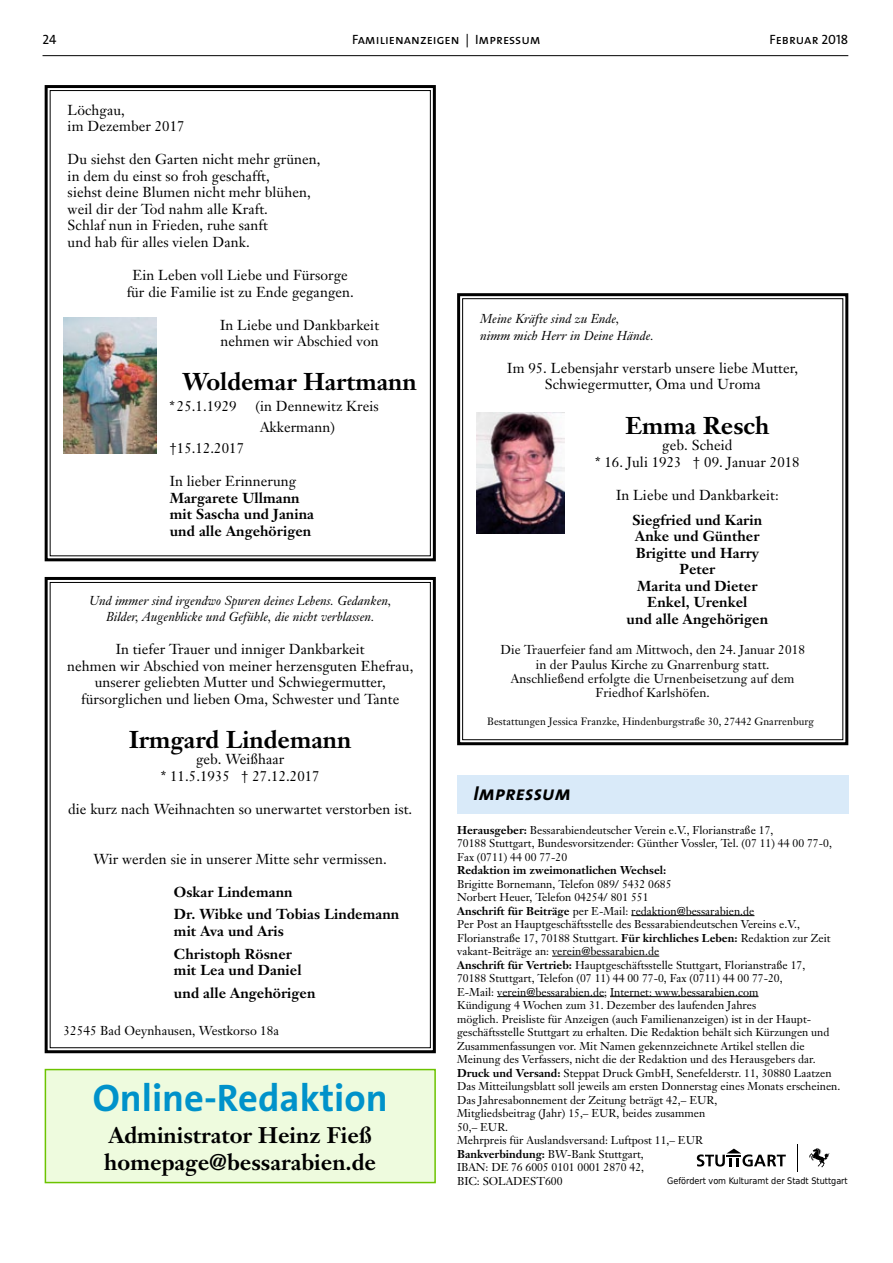
<style>
.page{position:relative;width:893px;height:1263px;background:#fff}
.page>*{position:absolute;margin:0;border:0;box-sizing:border-box;transform-origin:0 0}
.t1{font:700 38.55px "The Sans B7";color:#0092ca}
.t2{font:700 24px "Janson Text";color:#000}
.t3{font:700 22.35px/26.4px "Janson Text";color:#000}
.t4{font:italic 20.25px "The Sans Bold Caps";letter-spacing:.005em;color:#000}
.t5{font:14.25px/16.5px "Janson Text";letter-spacing:.005em;color:#000;text-align:center}
.t6{font:700 14.25px/16.5px "Janson Text";letter-spacing:.005em;color:#000}
.t7{font:13.5px "The Sans Caps";color:#000}
.t8{font:12.75px/14.2px "Janson Text";letter-spacing:.005em;color:#000;text-align:center}
.t9{font:italic 12.75px/16.5px "Janson Text";letter-spacing:.005em;color:#000}
.t10{font:11.25px/13.5px "Janson Text";color:#000}
.t11{font:700 11.25px "Janson Text";color:#000}
.t12{font:10.5px "Janson Text";letter-spacing:.005em;color:#000}
.t13{font:9px "DejaVu Sans Condensed";color:#000}
.s1{font-weight:700}
</style>
<div class="page">
<hr style="left:43px;top:55px;width:805px;height:1px;background:#000">
<hr style="left:631px;top:915px;width:123px;height:1px;background:#000">
<hr style="left:552px;top:956px;width:107px;height:1px;background:#000">
<hr style="left:497px;top:996px;width:107px;height:1px;background:#000">
<hr style="left:610px;top:996px;width:148px;height:1px;background:#000">
<div style="left:457px;top:775px;width:391px;height:38px;background:#d9eaf9"></div>
<svg style="left:697px;top:1148px;width:89px;height:18px"></svg>
<svg style="left:809px;top:1148px;width:20px;height:19px"></svg>
<svg style="left:797px;top:1144px;width:1px;height:28px"></svg>
<div style="left:45px;top:1069px;width:390px;height:113px;background:#eefbde"></div>
<div style="left:45px;top:1069px;width:391px;height:114px;border:2px solid #6cc300"></div>
<svg style="left:457px;top:293px;width:392px;height:453px"></svg>
<img style="left:476px;top:412px;width:88px;height:121px">
<svg style="left:44px;top:85px;width:392px;height:477px"></svg>
<img style="left:63px;top:318px;width:94px;height:136px">
<svg style="left:44px;top:577px;width:392px;height:477px"></svg>
<p class="t7" style="left:43px;top:28px;width:16px">24</p>
<p class="t7" style="left:352px;top:28px;width:190px">Familienanzeigen | Impressum</p>
<p class="t7" style="left:769px;top:28px;width:80px">Februar 2018</p>
<p class="t5" style="left:68px;top:102px;width:118px;text-align:left">Löchgau,<br>im Dezember 2017</p>
<p class="t5" style="left:68px;top:151px;width:254px;text-align:left">Du siehst den Garten nicht mehr grünen, in dem du einst so froh geschafft,<br>siehst deine Blumen nicht mehr blühen, weil dir der Tod nahm alle Kraft.<br>Schlaf nun in Frieden, ruhe sanft<br>und hab für alles vielen Dank.</p>
<p class="t5" style="left:127px;top:267px;width:229px">Ein Leben voll Liebe und Fürsorge für die Familie ist zu Ende gegangen.</p>
<p class="t5" style="left:220px;top:316px;width:160px;text-align:left">In Liebe und Dankbarkeit nehmen wir Abschied von</p>
<h2 class="t2" style="left:183px;top:366px;width:236px">Woldemar Hartmann</h2>
<p class="t5" style="left:169px;top:398px;width:69px">* 25.1.1929</p>
<p class="t5" style="left:260px;top:396px;width:120px;line-height:21px;text-align:left;text-indent:-5px">(in Dennewitz Kreis<br>Akkermann)</p>
<p class="t5" style="left:169px;top:440px;width:76px">†15.12.2017</p>
<p class="t5" style="left:170px;top:473px;width:128px">In lieber Erinnerung</p>
<p class="t6" style="left:170px;top:489px;width:146px">Margarete Ullmann mit Sascha und Janina und alle Angehörigen</p>
<p class="t9" style="left:89px;top:592px;width:304px;text-align:center">Und immer sind irgendwo Spuren deines Lebens. Gedanken,<br>Bilder, Augenblicke und Gefühle, die nicht verblassen.</p>
<p class="t5" style="left:67px;top:641px;width:348px">In tiefer Trauer und inniger Dankbarkeit<br>nehmen wir Abschied von meiner herzensguten Ehefrau, unserer geliebten Mutter und Schwiegermutter, fürsorglichen und lieben Oma, Schwester und Tante</p>
<h2 class="t2" style="left:129px;top:724px;width:224px">Irmgard Lindemann</h2>
<p class="t5" style="left:161px;top:751px;width:160px">geb. Weißhaar<br>* 11.5.1935 † 27.12.2017</p>
<p class="t5" style="left:68px;top:801px;width:346px">die kurz nach Weihnachten so unerwartet verstorben ist.</p>
<p class="t5" style="left:94px;top:850px;width:295px">Wir werden sie in unserer Mitte sehr vermissen.</p>
<p class="t6" style="left:174px;top:880px;width:227px;line-height:22.8px">Oskar Lindemann<br>Dr. Wibke und Tobias Lindemann</p>
<p class="t6" style="left:174px;top:919px;width:119px;line-height:22.8px">mit Ava und Aris<br>Christoph Rösner</p>
<p class="t6" style="left:174px;top:959px;width:143px;line-height:22.8px">mit Lea und Daniel und alle Angehörigen</p>
<p class="t8" style="left:63px;top:1024px;width:217px">32545 Bad Oeynhausen, Westkorso 18a</p>
<h1 class="t1" style="left:93px;top:1077px;width:297px">Online-Redaktion</h1>
<h3 class="t3" style="left:104px;top:1122px;width:273px">Administrator Heinz Fieß homepage@bessarabien.de</h3>
<p class="t9" style="left:480px;top:311px;width:175px">Meine Kräfte sind zu Ende,<br>nimm mich Herr in Deine Hände.</p>
<p class="t5" style="left:507px;top:359px;width:292px">Im 95. Lebensjahr verstarb unsere liebe Mutter,<br>Schwiegermutter, Oma und Uroma</p>
<h2 class="t2" style="left:625px;top:410px;width:146px">Emma Resch</h2>
<p class="t5" style="left:595px;top:437px;width:206px">geb. Scheid<br>* 16. Juli 1923 † 09. Januar 2018</p>
<p class="t5" style="left:616px;top:486px;width:164px">In Liebe und Dankbarkeit:</p>
<p class="t6" style="left:627px;top:511px;width:143px;text-align:center">Siegfried und Karin<br>Anke und Günther<br>Brigitte und Harry<br>Peter<br>Marita und Dieter<br>Enkel, Urenkel<br>und alle Angehörigen</p>
<p class="t8" style="left:500px;top:643px;width:306px">Die Trauerfeier fand am Mittwoch, den 24. Januar 2018 in der Paulus Kirche zu Gnarrenburg statt.<br>Anschließend erfolgte die Urnenbeisetzung auf dem Friedhof Karlshöfen.</p>
<p class="t12" style="left:487px;top:714px;width:328px">Bestattungen Jessica Franzke, Hindenburgstraße 30, 27442 Gnarrenburg</p>
<h3 class="t4" style="left:473px;top:776px;width:99px">Impressum</h3>
<p class="t10" style="left:457px;top:823px;width:376px"><span class="s1">Herausgeber:</span> Bessarabiendeutscher Verein e.V., Florianstraße 17,<br>70188 Stuttgart, Bundesvorsitzender: Günther Vossler, Tel. (07 11) 44 00 77-0,<br>Fax (0711) 44 00 77-20</p>
<p class="t11" style="left:457px;top:863px;width:211px">Redaktion im zweimonatlichen Wechsel:</p>
<p class="t10" style="left:457px;top:877px;width:385px">Brigitte Bornemann, Telefon 089/ 5432 0685<br>Norbert Heuer, Telefon 04254/ 801 551<br><span class="s1">Anschrift für Beiträge</span> per E-Mail: redaktion@bessarabien.de<br>Per Post an Hauptgeschäftsstelle des Bessarabiendeutschen Vereins e.V., Florianstraße 17, 70188 Stuttgart. <span class="s1">Für kirchliches Leben:</span> Redaktion zur Zeit vakant-Beiträge an: verein@bessarabien.de<br><span class="s1">Anschrift für Vertrieb:</span> Hauptgeschäftsstelle Stuttgart, Florianstraße 17,<br>70188 Stuttgart, Telefon (07 11) 44 00 77-0, Fax (0711) 44 00 77-20,<br>E-Mail: verein@bessarabien.de; Internet: www.bessarabien.com<br>Kündigung 4 Wochen zum 31. Dezember des laufenden Jahres<br>möglich. Preisliste für Anzeigen (auch Familienanzeigen) ist in der Haupt&shy;geschäftsstelle Stuttgart zu erhalten. Die Redaktion behält sich Kürzungen und Zusammenfassungen vor. Mit Namen gekennzeichnete Artikel stellen die Meinung des Verfassers, nicht die der Redaktion und des Herausgebers dar.<br><span class="s1">Druck und Versand:</span> Steppat Druck GmbH, Senefelderstr. 11, 30880 Laatzen Das Mitteilungsblatt soll jeweils am ersten Donnerstag eines Monats erscheinen.<br>Das Jahresabonnement der Zeitung beträgt 42,– EUR,<br>Mitgliedsbeitrag (Jahr) 15,– EUR, beides zusammen<br>50,– EUR.<br>Mehrpreis für Auslandsversand: Luftpost 11,– EUR<br><span class="s1">Bankverbindung:</span> BW-Bank Stuttgart,<br>IBAN: DE 76 6005 0101 0001 2870 42,<br>BIC: SOLADEST600</p>
<p class="t13" style="left:667px;top:1173px;width:182px">Gefördert vom Kulturamt der Stadt Stuttgart</p>
</div>
